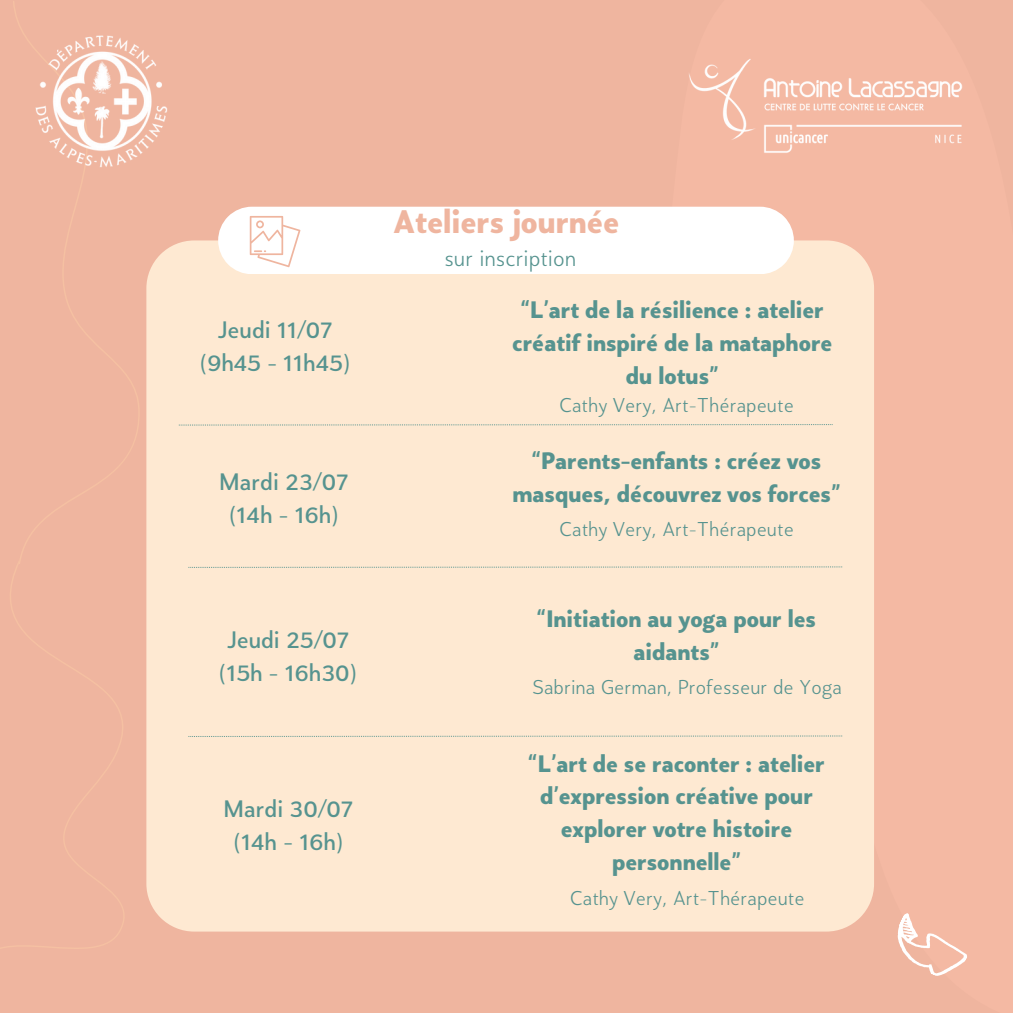
<style>
.page{position:relative;width:1013px;height:1013px;background:#fff}
.page>*{position:absolute;margin:0;border:0;box-sizing:border-box;transform-origin:0 0}
.t1{font:700 32.5px "Proda Sans";color:#efb59f}
.t2{font:700 23.75px/32.8px "Proda Sans";color:#56938f;text-align:center}
.t3{font:23.75px/32.8px "Proda Sans";color:#56938f;text-align:center}
.t4{font:300 22.5px "Proda Sans";color:#56938f}
.t5{font:300 20px "Proda Sans";color:#56938f}
</style>
<div class="page">
<div style="left:0;top:0;width:1012px;height:1012px;background:#efb59f"></div>
<img style="left:689px;top:59px;width:274px;height:94px">
<img style="left:21px;top:29px;width:147px;height:151px">
<div style="left:146px;top:240px;width:728px;height:691px;background:#fee9d2"></div>
<div style="left:218px;top:207px;width:575px;height:67px;background:#fff"></div>
<svg style="left:179px;top:424px;width:653px;height:1px"></svg>
<svg style="left:188px;top:566px;width:654px;height:2px"></svg>
<svg style="left:188px;top:735px;width:654px;height:2px"></svg>
<svg style="left:897px;top:913px;width:70px;height:62px"></svg>
<p class="t3" style="left:200px;top:313px;width:152px">Jeudi 11/07 (9h45 - 11h45)</p>
<p class="t3" style="left:219px;top:465px;width:131px">Mardi 23/07 (14h - 16h)</p>
<p class="t3" style="left:219px;top:622px;width:140px">Jeudi 25/07 (15h - 16h30)</p>
<p class="t3" style="left:224px;top:792px;width:131px">Mardi 30/07 (14h - 16h)</p>
<h1 class="t1" style="left:393px;top:200px;width:227px">Ateliers journée</h1>
<p class="t4" style="left:444px;top:244px;width:133px">sur inscription</p>
<p class="t2" style="left:512px;top:292px;width:321px">“L’art de la résilience : atelier créatif inspiré de la mataphore du lotus”</p>
<p class="t5" style="left:559px;top:393px;width:236px">Cathy Very, Art-Thérapeute</p>
<p class="t2" style="left:512px;top:443px;width:329px">“Parents-enfants : créez vos masques, découvrez vos forces”</p>
<p class="t5" style="left:559px;top:517px;width:236px">Cathy Very, Art-Thérapeute</p>
<p class="t2" style="left:537px;top:601px;width:280px">“Initiation au yoga pour les aidants”</p>
<p class="t5" style="left:532px;top:674px;width:311px">Sabrina German, Professeur de Yoga</p>
<p class="t2" style="left:528px;top:746px;width:298px">“L’art de se raconter : atelier d’expression créative pour explorer votre histoire personnelle”</p>
<p class="t5" style="left:569px;top:886px;width:236px">Cathy Very, Art-Thérapeute</p>
</div>
